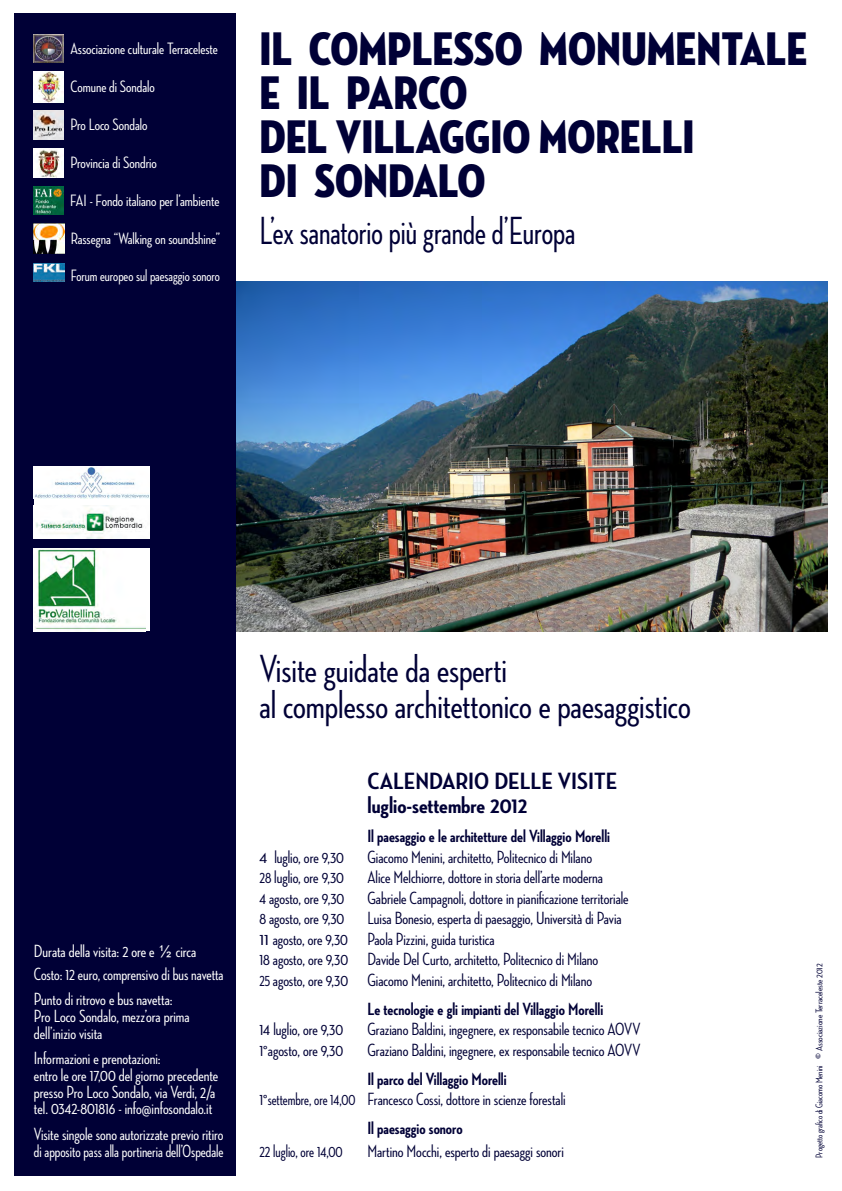
<style>
.page{position:relative;width:842px;height:1191px;background:#fff}
.page>*{position:absolute;margin:0;border:0;box-sizing:border-box;transform-origin:0 0}
.t1{font:48px/44px "Neutraface Condensed Titling";color:#000036}
.t2{font:500 40px "Neutraface Condensed";color:#000036}
.t3{font:500 40px "Neutraface Condensed";color:#000036;scale:.9 1}
.t4{font:700 24px "Neutraface Condensed";color:#000036;scale:1.14 1}
.t5{font:700 24px "Neutraface Condensed";color:#000036;scale:1.1 1}
.t6{font:500 18px "Neutraface Condensed";color:#000036}
.t7{font:500 18px "Neutraface Condensed";color:#fff}
.t8{font:700 18px "Neutraface Condensed";color:#000036}
.t9{font:500 18px "Neutraface Condensed";color:#000036;scale:.9 1}
.t10{font:500 18px "Neutraface Condensed";color:#000036;scale:1.25 1}
.t11{font:500 18px "Neutraface Condensed";color:#fff;scale:.93 1}
.t12{font:500 18px "Neutraface Condensed";color:#000036;scale:.92 1}
.t13{font:500 18px "Neutraface Condensed";color:#000036;scale:.94 1}
.t14{font:500 18px "Neutraface Condensed";color:#000036;scale:1.05 1}
.t15{font:500 18px "Neutraface Condensed";color:#000036;scale:1.18 1}
.t16{font:500 16.8px "Neutraface Condensed";color:#fff}
.t17{font:500 16.8px "Neutraface Condensed";color:#fff;scale:.95 1}
.t18{font:500 10px "Neutraface Condensed";color:#000036}
.s1{font-family:"Arial Narrow";font-weight:400;font-size:16px}
.s2{font-size:12px}
</style>
<div class="page">
<img style="left:236px;top:282px;width:592px;height:349px">
<div style="left:14px;top:13px;width:222px;height:1162px;background:#000036"></div>
<div style="left:34px;top:549px;width:116px;height:82px;background:#fff"></div>
<img style="left:34px;top:34px;width:30px;height:29px">
<img style="left:34px;top:110px;width:29px;height:29px">
<img style="left:34px;top:148px;width:30px;height:30px">
<img style="left:34px;top:186px;width:30px;height:29px">
<img style="left:34px;top:72px;width:30px;height:30px">
<div style="left:34px;top:466px;width:116px;height:72px;background:#fff"></div>
<img style="left:34px;top:467px;width:116px;height:32px">
<img style="left:36px;top:508px;width:107px;height:30px">
<img style="left:34px;top:223px;width:30px;height:31px">
<img style="left:34px;top:264px;width:30px;height:18px">
<img style="left:35px;top:549px;width:110px;height:82px">
<p class="t16" style="left:70px;top:39px;width:149px">Associazione culturale Terraceleste</p>
<p class="t16" style="left:70px;top:77px;width:86px">Comune di Sondalo</p>
<p class="t16" style="left:70px;top:115px;width:79px">Pro Loco Sondalo</p>
<p class="t16" style="left:70px;top:153px;width:88px">Provincia di Sondrio</p>
<p class="t16" style="left:70px;top:191px;width:151px">FAI - Fondo italiano per l’ambiente</p>
<p class="t16" style="left:71px;top:229px;width:151px">Rassegna “Walking on soundshine”</p>
<p class="t17" style="left:71px;top:266px;width:159px">Forum europeo sul paesaggio sonoro</p>
<p class="t1" style="left:259px;top:28px;width:549px">IL COMPLESSO MONUMENTALE<br>E IL PARCO<br>DEL VILLAGGIO MORELLI<br>DI SONDALO</p>
<p class="t3" style="left:259px;top:208px;width:352px">L’ex sanatorio più grande d’Europa</p>
<p class="t7" style="left:34px;top:941px;width:164px">Durata della visita: 2 ore e <span class="s1">½</span> circa</p>
<p class="t7" style="left:34px;top:963px;width:191px">Costo: 12 euro, comprensivo di bus navetta</p>
<p class="t7" style="left:34px;top:989px;width:140px">Punto di ritrovo e bus navetta:</p>
<p class="t7" style="left:34px;top:1005px;width:157px">Pro Loco Sondalo, mezz’ora prima</p>
<p class="t7" style="left:34px;top:1022px;width:70px">dell’inizio visita</p>
<p class="t7" style="left:34px;top:1048px;width:128px">Informazioni e prenotazioni:</p>
<p class="t7" style="left:34px;top:1064px;width:186px">entro le ore 17,00 del giorno precedente</p>
<p class="t7" style="left:34px;top:1081px;width:183px">presso Pro Loco Sondalo, via Verdi, 2/a</p>
<p class="t7" style="left:34px;top:1098px;width:180px">tel. 0342-801816 - info@infosondalo.it</p>
<p class="t7" style="left:34px;top:1123px;width:191px">Visite singole sono autorizzate previo ritiro</p>
<p class="t11" style="left:34px;top:1140px;width:205px">di apposito pass alla portineria dell’Ospedale</p>
<p class="t2" style="left:260px;top:646px;width:249px">Visite guidate da esperti</p>
<p class="t2" style="left:260px;top:682px;width:433px">al complesso architettonico e paesaggistico</p>
<p class="t4" style="left:368px;top:767px;width:221px">CALENDARIO DELLE VISITE</p>
<p class="t5" style="left:368px;top:791px;width:147px">luglio-settembre 2012</p>
<p class="t8" style="left:367px;top:826px;width:244px">Il paesaggio e le architetture del Villaggio Morelli</p>
<p class="t15" style="left:259px;top:846px;width:73px">4 luglio, ore 9,30</p>
<p class="t6" style="left:367px;top:846px;width:226px">Giacomo Menini, architetto, Politecnico di Milano</p>
<p class="t13" style="left:259px;top:867px;width:91px">28 luglio, ore 9,30</p>
<p class="t6" style="left:367px;top:867px;width:237px">Alice Melchiorre, dottore in storia dell’arte moderna</p>
<p class="t6" style="left:259px;top:887px;width:86px">4 agosto, ore 9,30</p>
<p class="t6" style="left:367px;top:887px;width:263px">Gabriele Campagnoli, dottore in pianificazione territoriale</p>
<p class="t6" style="left:259px;top:908px;width:86px">8 agosto, ore 9,30</p>
<p class="t6" style="left:367px;top:908px;width:256px">Luisa Bonesio, esperta di paesaggio, Università di Pavia</p>
<p class="t10" style="left:259px;top:928px;width:190px">11 agosto, ore 9,30 Paola Pizzini, guida turistica</p>
<p class="t6" style="left:259px;top:949px;width:340px">18 agosto, ore 9,30 Davide Del Curto, architetto, Politecnico di Milano</p>
<p class="t9" style="left:259px;top:969px;width:371px">25 agosto, ore 9,30 Giacomo Menini, architetto, Politecnico di Milano</p>
<p class="t8" style="left:367px;top:998px;width:237px">Le tecnologie e gli impianti del Villaggio Morelli</p>
<p class="t14" style="left:259px;top:1019px;width:81px">14 luglio, ore 9,30</p>
<p class="t6" style="left:367px;top:1019px;width:275px">Graziano Baldini, ingegnere, ex responsabile tecnico AOVV</p>
<p class="t6" style="left:259px;top:1039px;width:85px">1°agosto, ore 9,30</p>
<p class="t6" style="left:367px;top:1039px;width:275px">Graziano Baldini, ingegnere, ex responsabile tecnico AOVV</p>
<p class="t8" style="left:367px;top:1068px;width:141px">Il parco del Villaggio Morelli</p>
<p class="t6" style="left:259px;top:1089px;width:308px">1°settembre, ore 14,00 Francesco Cossi, dottore in scienze forestali</p>
<p class="t8" style="left:367px;top:1118px;width:97px">Il paesaggio sonoro</p>
<p class="t12" style="left:259px;top:1140px;width:92px">22 luglio, ore 14,00</p>
<p class="t6" style="left:367px;top:1140px;width:198px">Martino Mocchi, esperto di paesaggi sonori</p>
<p class="t18" style="left:814px;top:1157px;width:195px;rotate:-90deg">Progetto grafico di Giacomo Menini <span class="s2">©</span> Associazione Terraceleste 2012</p>
</div>
